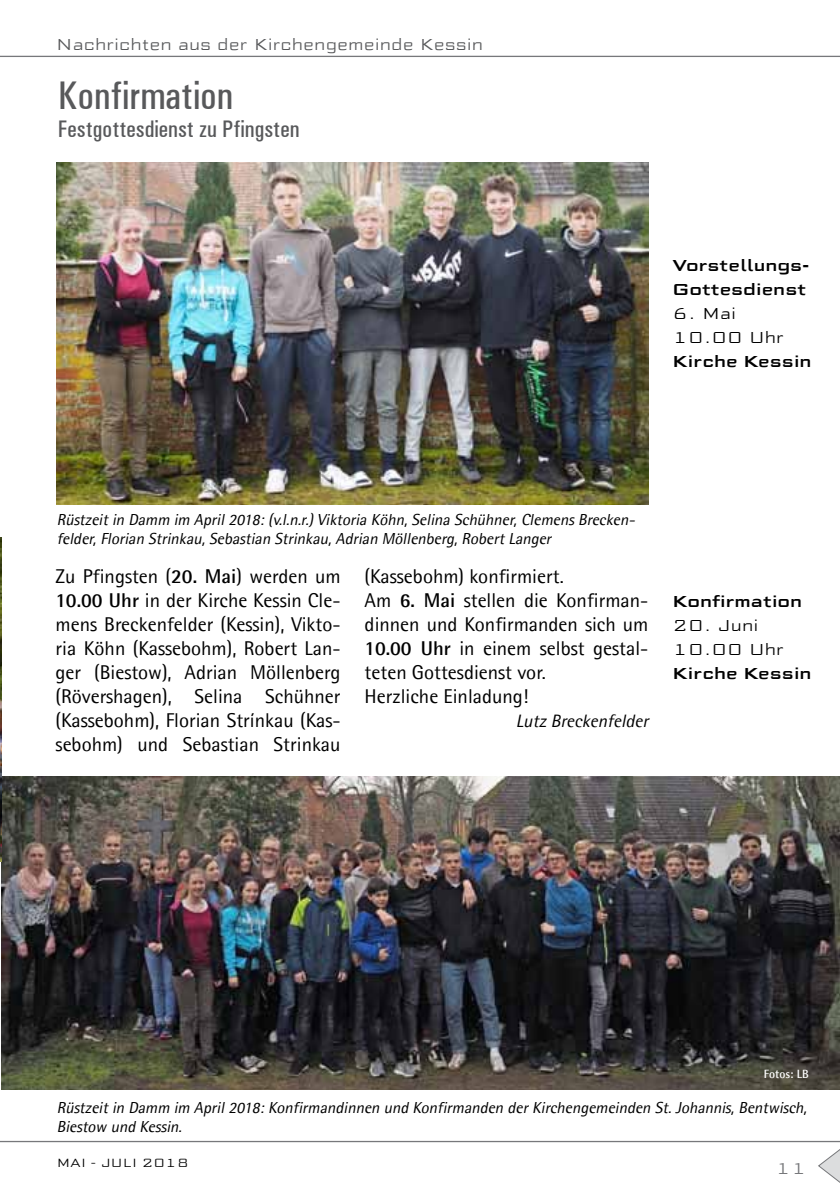
<style>
.page{position:relative;width:840px;height:1191px;background:#fff}
.page>*{position:absolute;margin:0;border:0;box-sizing:border-box;transform-origin:0 0}
.t1{font:500 condensed 40px "Univers";color:#58595b}
.t2{font:500 condensed 24px "Univers";color:#58595b}
.t3{font:20px/24px "Agfa Rotis Semisans";color:#000;text-align:justify}
.t4{font:italic 18px "Agfa Rotis Semisans";color:#000}
.t5{font:italic 16px/19.2px "Agfa Rotis Semisans";color:#000}
.t6{font:500 16px/24px "Morris Sans Com";color:#000}
.t7{font:300 16px "Morris Sans Com";color:#58595b}
.t8{font:300 16px/24px "Morris Sans Com";color:#000}
.t9{font:300 16px "Morris Sans Com";color:#77787b}
.t10{font:300 12px "Morris Sans Com";color:#000}
.t11{font:700 12px "Agfa Rotis Semisans";color:#fff}
.s1{font-weight:700}
</style>
<div class="page">
<svg style="left:0;top:1140px;width:839px;height:42px"></svg>
<svg style="left:0;top:55px;width:839px;height:2px;background:#a9a9ab"></svg>
<img style="left:1px;top:777px;width:838px;height:312px">
<img style="left:57px;top:162px;width:591px;height:342px">
<img style="left:0;top:537px;width:1px;height:324px">
<p class="t7" style="left:56px;top:34px;width:428px">Nachrichten aus der Kirchengemeinde Kessin</p>
<h1 class="t1" style="left:58px;top:72px;width:176px">Konfirmation</h1>
<p class="t2" style="left:58px;top:115px;width:243px">Festgottesdienst zu Pfingsten</p>
<p class="t6" style="left:672px;top:253px;width:138px">Vorstellungs-<br>Gottesdienst</p>
<p class="t8" style="left:672px;top:300px;width:113px">6. Mai<br>10.00 Uhr</p>
<p class="t6" style="left:672px;top:349px;width:141px">Kirche Kessin</p>
<p class="t5" style="left:57px;top:510px;width:582px">Rüstzeitin Damm im April2018:(v.l.n.r.)Viktoria Köhn,Selina Schühner,ClemensBrecken&shy;felder,Florian Strinkau,Sebastian Strinkau,Adrian Möllenberg,RobertLanger</p>
<p class="t3" style="left:56px;top:564px;width:286px">Zu Pfingsten (<span class="s1">20. Mai</span>) werden um <span class="s1">10.00 Uhr</span> in der Kirche Kessin Cle&shy;mens Breckenfelder (Kessin), Vikto&shy;ria Köhn (Kassebohm), Robert Lan&shy;ger (Biestow), Adrian Möllenberg (Rövershagen), Selina Schühner (Kassebohm), Florian Strínkau (Kas&shy;sebohm) und Sebastian Strinkau</p>
<p class="t3" style="left:364px;top:564px;width:285px;text-align:left">(Kassebohm) konfirmiert.<br>Am <span class="s1">6. Mai</span> stellen die Konfirman&shy;dinnen und Konfirmanden sich um<br><span class="s1">10.00 Uhr</span> in einem selbst gestal&shy;teten Gottesdienst vor.<br>Herzliche Einladung!</p>
<p class="t4" style="left:515px;top:710px;width:134px">Lutz Breckenfelder</p>
<p class="t6" style="left:672px;top:589px;width:131px">Konfirmation</p>
<p class="t8" style="left:672px;top:612px;width:113px">20. Juni<br>10.00 Uhr</p>
<p class="t6" style="left:672px;top:661px;width:141px">Kirche Kessin</p>
<p class="t11" style="left:763px;top:1066px;width:47px">Fotos: LB</p>
<p class="t5" style="left:57px;top:1097px;width:754px">Rüstzeitin Damm im April2018:Konfirmandinnen und Konfirmanden derKirchengemeinden St.Johannis,Bentwisch,<br>Biestow und Kessin.</p>
<p class="t10" style="left:57px;top:1154px;width:133px">Mai - Juli 2018</p>
<p class="t9" style="left:775px;top:1157px;width:33px">11</p>
</div>
